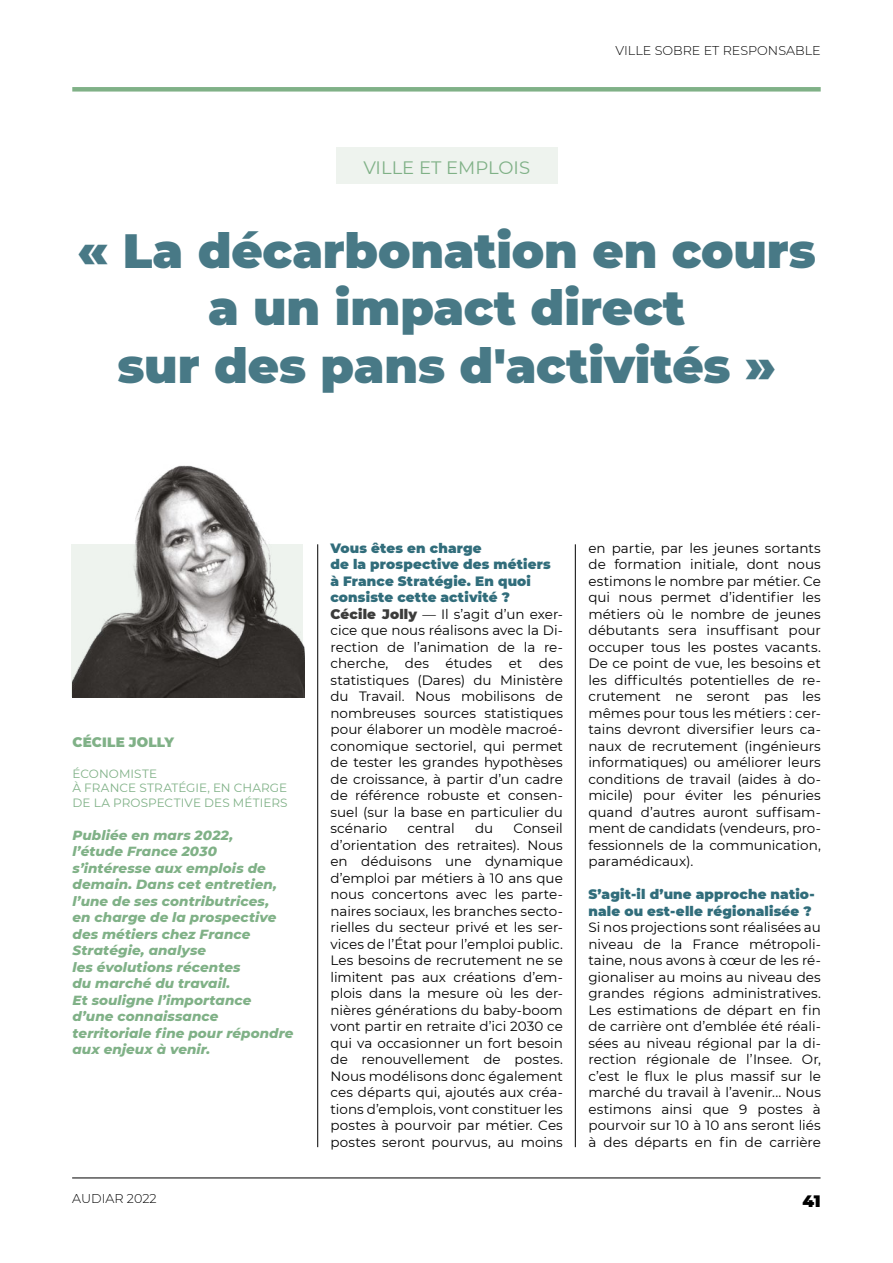
<style>
.page{position:relative;width:893px;height:1263px;background:#fff}
.page>*{position:absolute;margin:0;border:0;box-sizing:border-box;transform-origin:0 0}
.Titre_interview{font:900 48px/57.6px "Montserrat";color:#487986;text-align:center}
.Surtitre{font:18px "Montserrat";color:#80b187}
.t1{font:900 16.5px "Montserrat";color:#000}
.Texte_courant{font:13.5px/16.5px "Montserrat";color:#000;text-align:justify}
.Chapô_expert{font:italic 800 13.5px/16.5px "Montserrat";letter-spacing:.01em;color:#80b187}
.Question{font:900 13.5px/16.5px "Montserrat";letter-spacing:.015em;color:#316d7b}
.Nom_de_l_expert{font:900 13.5px "Montserrat";letter-spacing:.015em;color:#80b187}
.t2{font:300 12.75px "Montserrat";color:#000}
.Fonction_de_l_expert{font:12px/14.4px "Montserrat";letter-spacing:.01em;color:#80b187}
.s1{font-weight:900;color:#3c3c3b}
</style>
<div class="page">
<div style="left:72px;top:87px;width:749px;height:5px;background:#80b187"></div>
<hr style="left:72px;top:1178px;width:748px;height:1px;background:#000">
<div style="left:336px;top:147px;width:221px;height:36px;background:#eef3ee"></div>
<hr style="left:317px;top:544px;width:1px;height:603px;background:#000">
<hr style="left:575px;top:544px;width:1px;height:603px;background:#000">
<img style="left:72px;top:465px;width:233px;height:232px">
<p class="Surtitre" style="left:363px;top:155px;width:168px">VILLE ET EMPLOIS</p>
<p class="t2" style="left:616px;top:42px;width:207px">VILLE SOBRE ET RESPONSABLE</p>
<p class="Titre_interview" style="left:78px;top:219px;width:740px">« La décarbonation en cours a un impact direct<br>sur des pans d'activités »</p>
<p class="Nom_de_l_expert" style="left:72px;top:732px;width:103px">CÉCILE JOLLY</p>
<p class="Fonction_de_l_expert" style="left:72px;top:766px;width:217px">ÉCONOMISTE<br>À FRANCE STRATÉGIE, EN CHARGE<br>DE LA PROSPECTIVE DES MÉTIERS</p>
<p class="Chapô_expert" style="left:72px;top:826px;width:206px">Publiée en mars 2022, l’étude France 2030 s’intéresse aux emplois de demain. Dans cet entretien, l’une de ses contributrices, en charge de la prospective des métiers chez France<br>Stratégie, analyse<br>les évolutions récentes<br>du marché du travail.<br>Et souligne l’importance</p>
<p class="Chapô_expert" style="left:72px;top:1007px;width:223px">d’une connaissance territoriale fine pour répondre aux enjeux à venir.</p>
<p class="Question" style="left:330px;top:539px;width:222px">Vous êtes en charge<br>de la prospective des métiers à France Stratégie. En quoi consiste cette activité ?</p>
<p class="Texte_courant" style="left:330px;top:605px;width:234px"><span class="s1">Cécile Jolly</span> — Il s’agit d’un exer&shy;cice que nous réalisons avec la Di&shy;rection de l’animation de la re&shy;cherche, des études et des statistiques (Dares) du Ministère du Travail. Nous mobilisons de nombreuses sources statistiques pour élaborer un modèle macroé&shy;conomique sectoriel, qui permet de tester les grandes hypothèses de croissance, à partir d’un cadre de référence robuste et consen&shy;suel (sur la base en particulier du scénario</p>
<p class="Texte_courant" style="left:330px;top:820px;width:234px;text-indent:183px">Conseil d’orientation des retraites). Nous en déduisons une dynamique d’emploi par métiers à 10 ans que nous concertons avec les parte&shy;naires sociaux, les branches secto&shy;rielles du secteur privé et les ser&shy;vices de l’État pour l’emploi public.<br>Les besoins de recrutement ne se limitent pas aux créations d’em&shy;plois dans la mesure où les der&shy;nières générations du baby-boom vont partir en retraite d’ici 2030 ce qui va occasionner un fort besoin de renouvellement de postes.<br>Nous modélisons donc également ces départs qui, ajoutés aux créa&shy;tions d’emplois, vont constituer les postes à pourvoir par métier. Ces postes seront pourvus, au moins</p>
<p class="Texte_courant" style="left:408px;top:820px;width:49px">central</p>
<p class="Texte_courant" style="left:475px;top:820px;width:20px">du</p>
<p class="Texte_courant" style="left:588px;top:539px;width:234px">en partie, par les jeunes sortants de formation initiale, dont nous estimons le nombre par métier. Ce qui nous permet d’identifier les métiers où le nombre de jeunes débutants sera insuffisant pour occuper tous les postes vacants.<br>De ce point de vue, les besoins et les difficultés potentielles de re&shy;crutement ne seront pas les mêmes pour tous les métiers : cer&shy;tains devront diversifier leurs ca&shy;naux de recrutement (ingénieurs informatiques) ou améliorer leurs conditions de travail (aides à do&shy;micile) pour éviter les pénuries quand d’autres auront suffisam&shy;ment de candidats (vendeurs, pro&shy;fessionnels de la communication, paramédicaux).</p>
<p class="Question" style="left:588px;top:885px;width:228px">S’agit-il d’une approche natio&shy;nale ou est-elle régionalisée ?</p>
<p class="Texte_courant" style="left:588px;top:919px;width:234px">Si nos projections sont réalisées au niveau de la France métropoli&shy;taine, nous avons à cœur de les ré&shy;gionaliser au moins au niveau des grandes régions administratives.<br>Les estimations de départ en fin de carrière ont d’emblée été réali&shy;sées au niveau régional par la di&shy;rection régionale de l’Insee. Or, c’est le flux le plus massif sur le marché du travail à l’avenir... Nous estimons ainsi que 9 postes à pourvoir sur 10 à 10 ans seront liés à des départs en fin de carrière</p>
<p class="t2" style="left:72px;top:1190px;width:86px">AUDIAR 2022</p>
<p class="t1" style="left:802px;top:1188px;width:20px">41</p>
</div>
